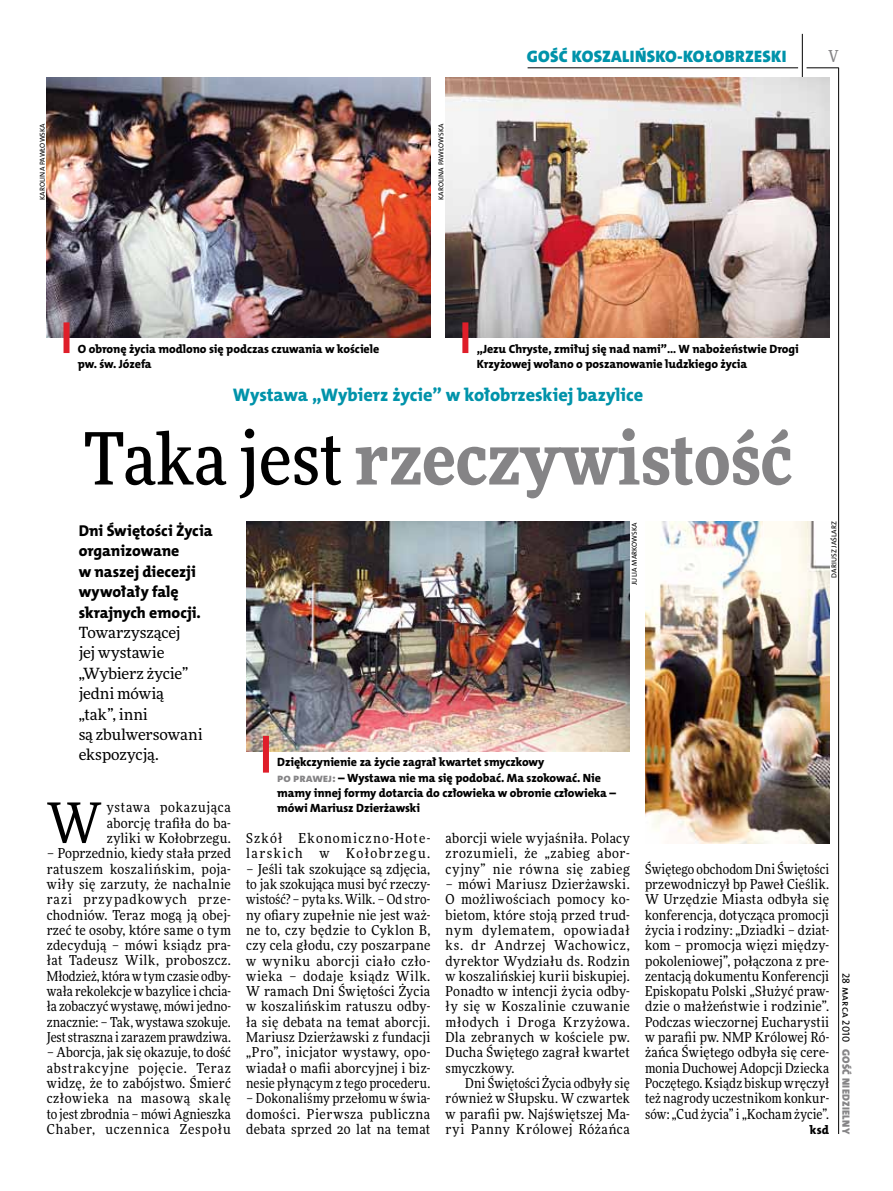
<style>
.page{position:relative;width:893px;height:1191px;background:#fff}
.page>*{position:absolute;margin:0;border:0;box-sizing:border-box;transform-origin:0 0}
.t1{font:900 72px "Freeday Narrow";color:#858486}
.t2{font:55.95px "Freeday Narrow News";color:#000}
.t3{font:18.3px "The Mix HP8 Ex Bld";letter-spacing:-.005em;color:#0093aa}
.t4{font:16.65px "The Mix HP9 Blk";letter-spacing:.02em;color:#0093aa}
.t5{font:500 16.5px "Freeday Narrow";color:#858486;scale:.9 1}
.t6{font:15.75px/20.4px "The Mix HP8 Ex Bld";letter-spacing:-.005em;color:#000}
.t7{font:15.45px/20.4px "Freeday News";letter-spacing:-.01em;color:#000}
.t8{font:13.65px/15.3px "Freeday Narrow News";letter-spacing:.025em;color:#000;text-align:justify}
.t9{font:13.65px/15.3px "Freeday Narrow News";letter-spacing:.09em;color:#000}
.t10{font:12.3px "The Mix HP8 Ex Bld";color:#000}
.t11{font:12px/15.3px "The Mix HP8 Ex Bld";letter-spacing:-.005em;color:#000}
.t12{font:10.5px "The Mix HP9 Blk";letter-spacing:.025em;color:#858486}
.t13{font:10.5px "The Mix HP5 Plain";color:#000}
.t14{font:7.2px "The Mix HP5 Plain";letter-spacing:.015em;color:#000}
.s1{font-weight:500;color:#000}
.s2{color:#858486}
</style>
<div class="page">
<hr style="left:838px;top:68px;width:1px;height:1066px;background:#000">
<hr style="left:802px;top:34px;width:1px;height:43px;background:#000">
<hr style="left:806px;top:68px;width:33px;height:1px;background:#000">
<hr style="left:528px;top:68px;width:270px;height:1px;background:#000">
<img style="left:47px;top:77px;width:383px;height:260px">
<img style="left:446px;top:77px;width:383px;height:261px">
<div style="left:64px;top:322px;width:6px;height:31px;background:#df1e2a"></div>
<div style="left:462px;top:322px;width:6px;height:31px;background:#df1e2a"></div>
<img style="left:246px;top:521px;width:384px;height:230px">
<img style="left:645px;top:521px;width:184px;height:322px">
<div style="left:263px;top:736px;width:6px;height:36px;background:#df1e2a"></div>
<p class="t14" style="left:38px;top:200px;width:78px;rotate:-90deg">Karolina Pawłowska</p>
<p class="t14" style="left:436px;top:200px;width:78px;rotate:-90deg">Karolina Pawłowska</p>
<p class="t4" style="left:527px;top:46px;width:261px">GOŚĆ KOSZALIŃSKO-KOŁOBRZESKI</p>
<p class="t5" style="left:828px;top:46px;width:13px">V</p>
<p class="t11" style="left:78px;top:341px;width:303px">O obronę życia modlono się podczas czuwania w kościele pw. św. Józefa</p>
<p class="t11" style="left:477px;top:341px;width:324px">„Jezu Chryste, zmiłuj się nad nami”... W nabożeństwie Drogi<br>Krzyżowej wołano o poszanowanie ludzkiego życia</p>
<h3 class="t3" style="left:233px;top:383px;width:412px">Wystawa „Wybierz życie” w kołobrzeskiej bazylice</h3>
<h1 class="t1" style="left:84px;top:411px;width:710px"><span class="s1">Taka jest</span> rzeczywistość</h1>
<p class="t6" style="left:79px;top:520px;width:135px">Dni Świętości Życia organizowane<br>w naszej diecezji wywołały falę skrajnych emocji.</p>
<p class="t7" style="left:79px;top:622px;width:126px">Towarzyszącej<br>jej wystawie „Wybierz życie” jedni mówią „tak”, inni<br>są zbulwersowani ekspozycją.</p>
<h2 class="t2" style="left:47px;top:788px;width:56px">W</h2>
<p class="t8" style="left:107px;top:799px;width:126px">ystawa pokazująca aborcję trafiła do ba&shy;zyliki w Kołobrzegu.</p>
<p class="t8" style="left:47px;top:845px;width:186px">– Poprzednio, kiedy stała przed ratuszem koszalińskim, poja&shy;wiły się zarzuty, że nachalnie razi przypadkowych prze&shy;chodniów. Teraz mogą ją obej&shy;rzeć te osoby, które same o tym zdecydują – mówi ksiądz pra&shy;łat Tadeusz Wilk, proboszcz.<br>Młodzież, która w tym czasie odby&shy;wała rekolekcje w bazylice i chcia&shy;ła zobaczyć wystawę, mówi jedno&shy;znacznie: – Tak, wystawa szokuje.<br>Jest straszna i zarazem prawdziwa.</p>
<p class="t8" style="left:47px;top:1044px;width:186px">– Aborcja, jak się okazuje, to dość abstrakcyjne pojęcie. Teraz widzę, że to zabójstwo. Śmierć człowieka na masową skalę to jest zbrodnia – mówi Agnieszka Chaber, uczennica Zespołu</p>
<p class="t14" style="left:829px;top:577px;width:58px;rotate:-90deg">Dariusz Jaślarz</p>
<p class="t14" style="left:630px;top:585px;width:64px;rotate:-90deg">Julia Markowska</p>
<p class="t11" style="left:277px;top:755px;width:340px">Dziękczynienie za życie zagrał kwartet smyczkowy<br><span class="s2">po prawej:</span> – Wystawa nie ma się podobać. Ma szokować. Nie mamy innej formy dotarcia do człowieka w obronie człowieka – mówi Mariusz Dzierżawski</p>
<p class="t8" style="left:446px;top:830px;width:186px">aborcji wiele wyjaśniła. Polacy zrozumieli, że „zabieg abor&shy;cyjny” nie równa się zabieg</p>
<p class="t8" style="left:446px;top:876px;width:186px">– mówi Mariusz Dzierżawski.<br>O możliwościach pomocy ko&shy;bietom, które stoją przed trud&shy;nym dylematem, opowiadał ks. dr Andrzej Wachowicz, dyrektor Wydziału ds. Rodzin w koszalińskiej kurii biskupiej.<br>Ponadto w intencji życia odby&shy;ły się w Koszalinie czuwanie młodych i Droga Krzyżowa.<br>Dla zebranych w kościele pw.<br>Ducha Świętego zagrał kwartet smyczkowy.</p>
<p class="t8" style="left:446px;top:1075px;width:186px;text-indent:20px">Dni Świętości Życia odbyły się również w Słupsku. W czwartek w parafii pw. Najświętszej Ma&shy;ryi Panny Królowej Różańca</p>
<p class="t9" style="left:246px;top:830px;width:186px">Szkół Ekonomiczno-Hote&shy;larskich w Kołobrzegu.</p>
<p class="t8" style="left:246px;top:861px;width:186px">– Jeśli tak szokujące są zdjęcia, to jak szokująca musi być rzeczy&shy;wistość? – pyta ks. Wilk. – Od stro&shy;ny ofiary zupełnie nie jest waż&shy;ne to, czy będzie to Cyklon B, czy cela głodu, czy poszarpane w wyniku aborcji ciało czło&shy;wieka – dodaje ksiądz Wilk.<br>W ramach Dni Świętości Życia w koszalińskim ratuszu odby&shy;ła się debata na temat aborcji.<br>Mariusz Dzierżawski z fundacji „Pro”, inicjator wystawy, opo&shy;wiadał o mafii aborcyjnej i biz&shy;nesie płynącym z tego procederu.</p>
<p class="t8" style="left:246px;top:1090px;width:186px">– Dokonaliśmy przełomu w świa&shy;domości. Pierwsza publiczna debata sprzed 20 lat na temat</p>
<p class="t8" style="left:645px;top:861px;width:186px">Świętego obchodom Dni Świętości przewodniczył bp Paweł Cieślik.<br>W Urzędzie Miasta odbyła się konferencja, dotycząca promocji życia i rodziny: „Dziadki – dziat&shy;kom – promocja więzi między&shy;pokoleniowej”, połączona z pre&shy;zentacją dokumentu Konferencji Episkopatu Polski „Służyć praw&shy;dzie o małżeństwie i rodzinie”.<br>Podczas wieczornej Eucharystii w parafii pw. NMP Królowej Ró&shy;żańca Świętego odbyła się cere&shy;monia Duchowej Adopcji Dziecka Poczętego. Ksiądz biskup wręczył też nagrody uczestnikom konkur&shy;sów: „Cud życia” i „Kocham życie”.</p>
<p class="t10" style="left:810px;top:1122px;width:21px">ksd</p>
<p class="t13" style="left:853px;top:972px;width:71px;rotate:90deg">28 marca 2010</p>
<p class="t12" style="left:853px;top:1049px;width:86px;rotate:90deg">GOŚĆ NIEDZIELNY</p>
</div>
